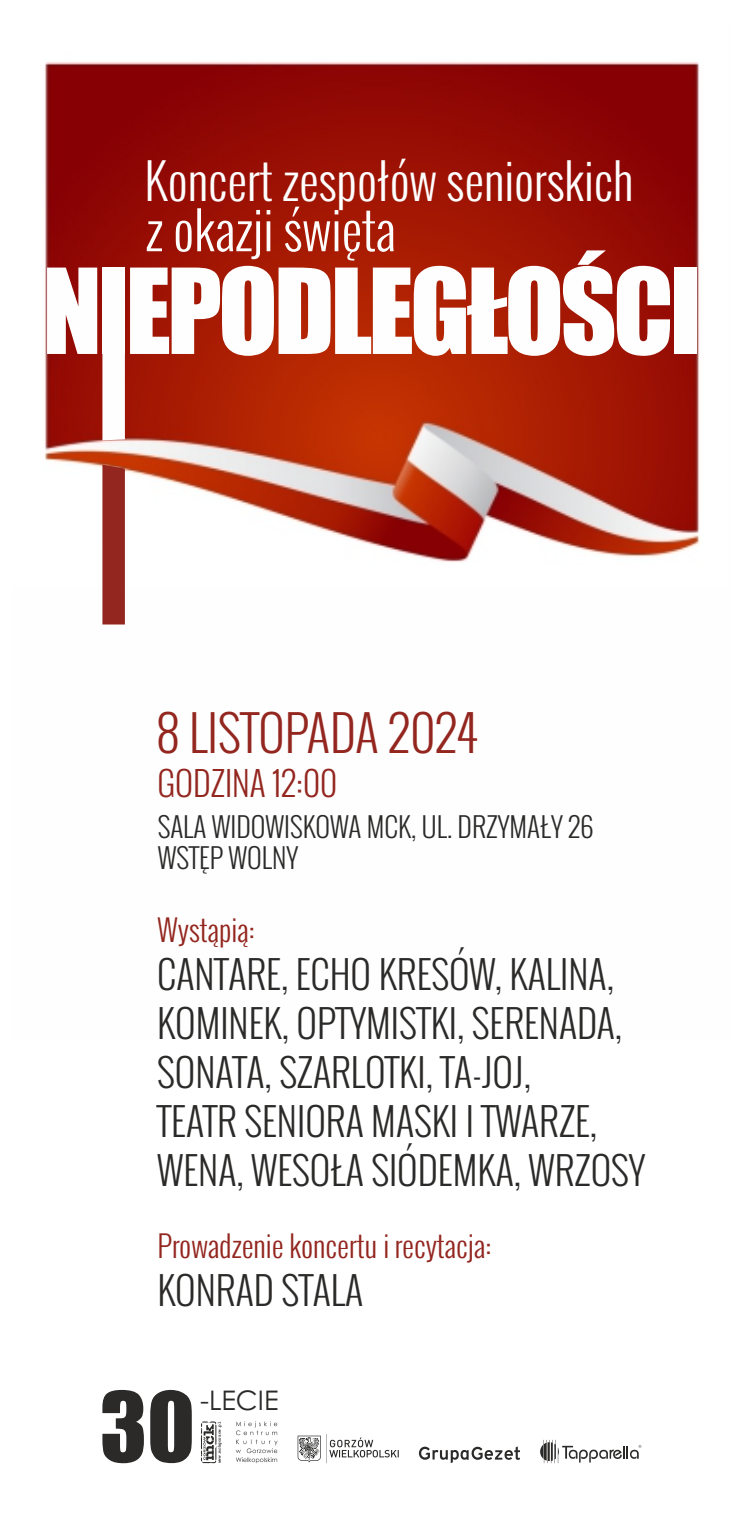
<style>
.page{position:relative;width:745px;height:1531px;background:#fff}
.page>*{position:absolute;margin:0;border:0;box-sizing:border-box;transform-origin:0 0}
.t1{font:109.25px "Impact";letter-spacing:-.035em;color:#fefefe}
.t2{font:89.25px "Impact";color:#2b2a29}
.t3{font:300 51.25px "Oswald";color:#fefefe}
.t4{font:300 48.5px "Oswald";color:#fefefe}
.t5{font:300 48.5px "Oswald";color:#93261f}
.t6{font:300 38px/49px "Oswald";color:#2b2a29}
.t7{font:300 33.25px "Oswald";color:#93261f}
.t8{font:300 29.25px "Oswald";color:#93261f}
.t9{font:300 27.25px/31.5px "Oswald";color:#2b2a29}
.t10{font:27px "Century Gothic";color:#2b2a29}
.t11{font:700 4.25px "Courier New";color:#2b2a29}
</style>
<div class="page">
<img style="left:44px;top:62px;width:656px;height:500px">
<svg style="left:102px;top:465px;width:23px;height:159px;background:#952b23"></svg>
<svg style="left:102px;top:316px;width:23px;height:124px"></svg>
<svg style="left:326px;top:1434px;width:72px;height:29px"></svg>
<svg style="left:297px;top:1435px;width:23px;height:27px"></svg>
<svg style="left:540px;top:1440px;width:101px;height:23px"></svg>
<svg style="left:418px;top:1446px;width:101px;height:17px"></svg>
<svg style="left:235px;top:1421px;width:42px;height:42px"></svg>
<svg style="left:201px;top:1421px;width:15px;height:42px"></svg>
<p class="t4" style="left:144px;top:143px;width:490px">Koncert zespołów seniorskich</p>
<h3 class="t3" style="left:145px;top:190px;width:251px">z okazji święta</h3>
<h1 class="t1" style="left:43px;top:267px;width:659px">NIEPODLEGŁOŚCI</h1>
<p class="t5" style="left:157px;top:695px;width:322px">8 LISTOPADA 2024</p>
<p class="t7" style="left:157px;top:757px;width:181px">GODZINA 12:00</p>
<p class="t9" style="left:158px;top:810px;width:437px">SALA WIDOWISKOWA MCK, UL. DRZYMAŁY 26<br>WSTĘP WOLNY</p>
<p class="t8" style="left:157px;top:907px;width:99px">Wystąpią:</p>
<p class="t6" style="left:157px;top:948px;width:489px">CANTARE, ECHO KRESÓW, KALINA,<br>KOMINEK, OPTYMISTKI, SERENADA,<br>SONATA, SZARLOTKI, TA-JOJ,<br>TEATR SENIORA MASKI I TWARZE,<br>WENA, WESOŁA SIÓDEMKA, WRZOSY</p>
<p class="t8" style="left:157px;top:1223px;width:335px">Prowadzenie koncertu i recytacja:</p>
<p class="t6" style="left:157px;top:1264px;width:207px">KONRAD STALA</p>
<h2 class="t2" style="left:100px;top:1391px;width:97px">30</h2>
<p class="t10" style="left:200px;top:1389px;width:80px">-LECIE</p>
<p class="t11" style="left:218px;top:1463px;width:43px;rotate:-90deg">www.mckgorzow.pl</p>
</div>
